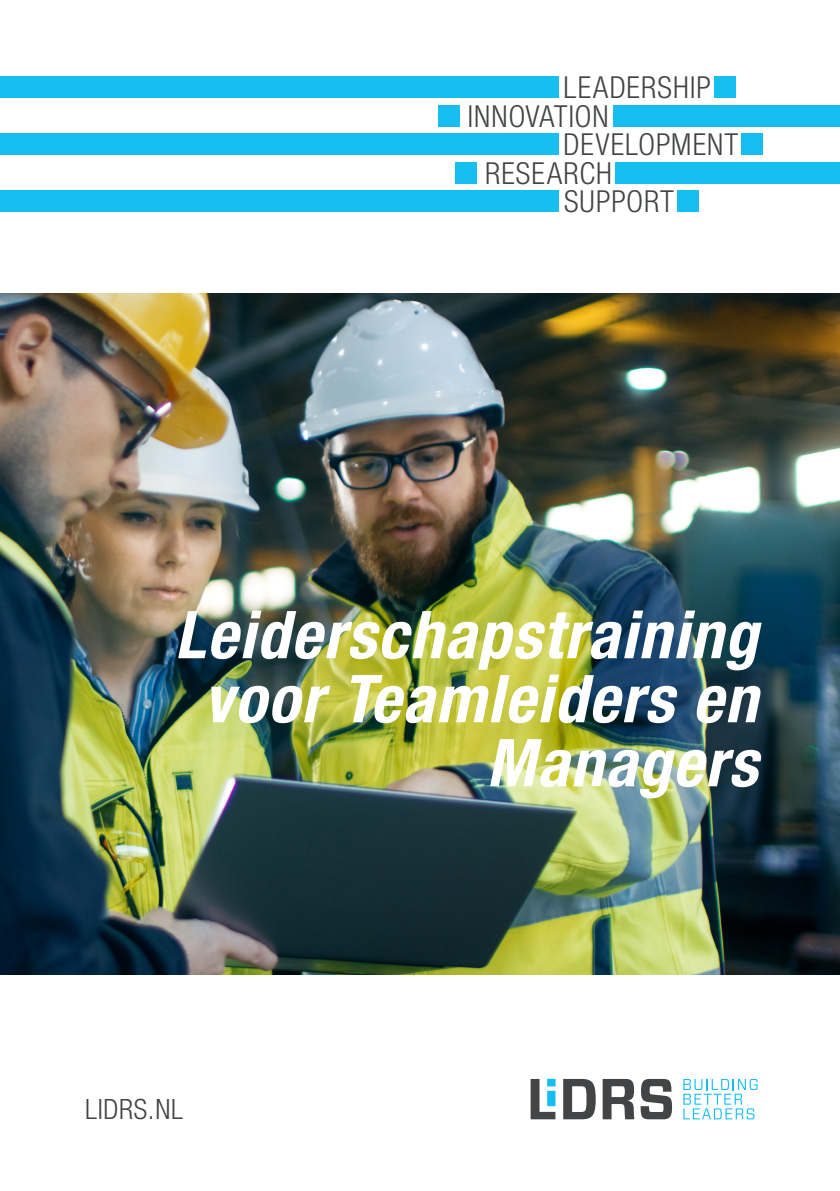
<style>
.page{position:relative;width:840px;height:1191px;background:#fff}
.page>*{position:absolute;margin:0;border:0;box-sizing:border-box;transform-origin:0 0}
.t1{font:italic 700 condensed 66px/64px "Helvetica Neue LT Com";letter-spacing:.025em;color:#fff;text-align:right}
.t2{font:32.4px "Nimbus Sans Novus TOT Reg Con";letter-spacing:.015em;color:#424545}
.t3{font:300 condensed 28px "Helvetica Neue LT Com";letter-spacing:.025em;color:#424445}
</style>
<div class="page">
<div style="left:0;top:76px;width:558px;height:22px;background:#17bff0"></div>
<div style="left:438px;top:105px;width:21px;height:22px;background:#17bff0"></div>
<div style="left:714px;top:76px;width:21px;height:22px;background:#17bff0"></div>
<div style="left:740px;top:133px;width:22px;height:22px;background:#17bff0"></div>
<div style="left:676px;top:190px;width:22px;height:22px;background:#17bff0"></div>
<div style="left:614px;top:162px;width:225px;height:22px;background:#17bff0"></div>
<div style="left:612px;top:105px;width:227px;height:22px;background:#17bff0"></div>
<div style="left:0;top:133px;width:558px;height:22px;background:#17bff0"></div>
<div style="left:455px;top:162px;width:22px;height:22px;background:#17bff0"></div>
<div style="left:0;top:190px;width:558px;height:22px;background:#17bff0"></div>
<img style="left:0;top:293px;width:839px;height:681px">
<svg style="left:683px;top:1079px;width:74px;height:40px"></svg>
<svg style="left:530px;top:1078px;width:25px;height:41px"></svg>
<svg style="left:563px;top:1079px;width:32px;height:40px"></svg>
<svg style="left:602px;top:1079px;width:32px;height:40px"></svg>
<svg style="left:640px;top:1079px;width:31px;height:40px"></svg>
<p class="t2" style="left:563px;top:69px;width:149px">LEADERSHIP</p>
<p class="t2" style="left:467px;top:98px;width:143px">INNOVATION</p>
<p class="t2" style="left:563px;top:126px;width:177px">DEVELOPMENT</p>
<p class="t2" style="left:484px;top:155px;width:129px">RESEARCH</p>
<p class="t2" style="left:563px;top:183px;width:111px">SUPPORT</p>
<p class="t1" style="left:175px;top:603px;width:584px">Leiderschapstraining voor Teamleiders en<br>Managers</p>
<p class="t3" style="left:85px;top:1093px;width:99px">LIDRS.NL</p>
</div>
